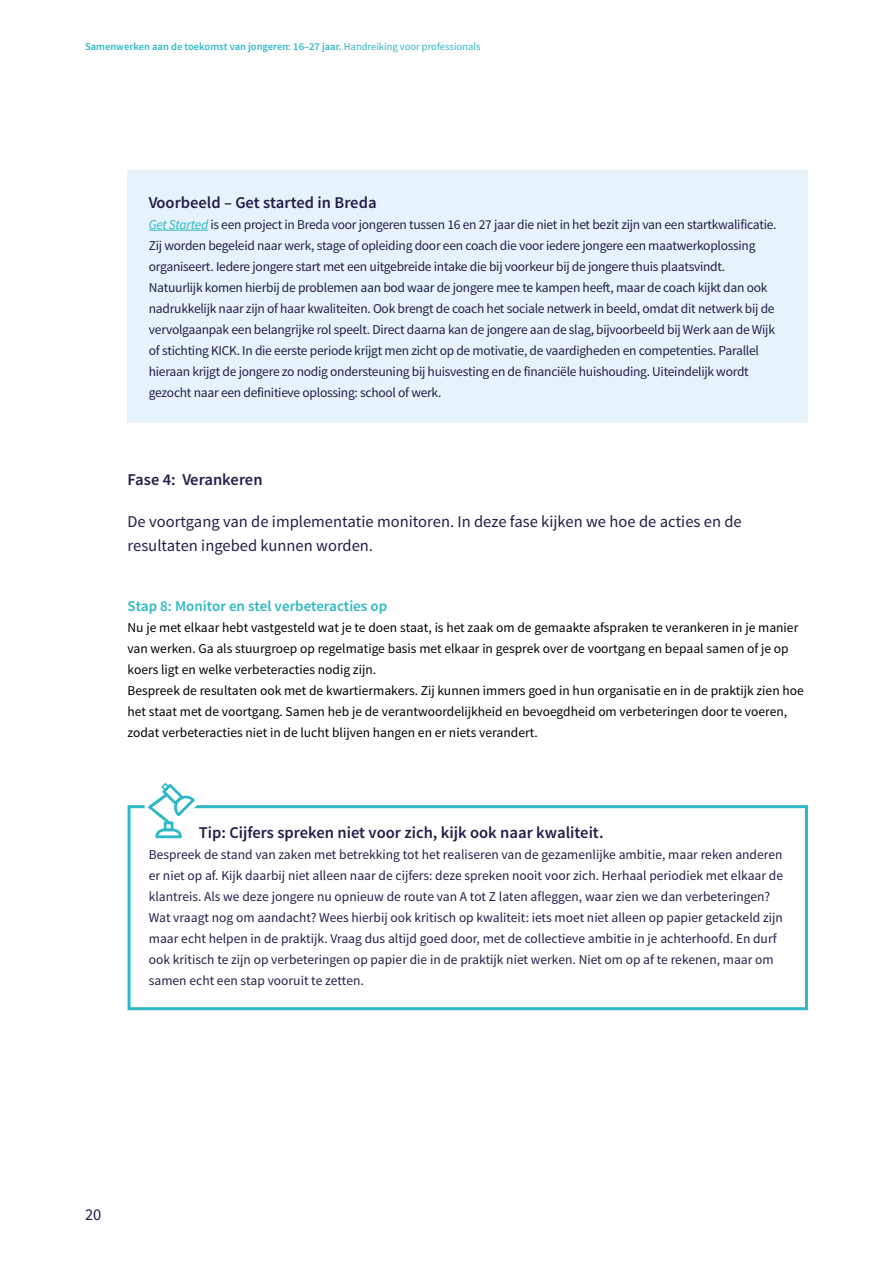
<style>
.page{position:relative;width:893px;height:1263px;background:#fff}
.page>*{position:absolute;margin:0;border:0;box-sizing:border-box;transform-origin:0 0}
.t1{font:16.5px/24px "Source Sans Pro";color:#231d4a}
.t2{font:600 16.5px "Source Sans Pro";color:#231d4a}
.t3{font:600 15px "Source Sans Pro";color:#2db8c5}
.t4{font:13.5px/21px "Source Sans Pro";letter-spacing:-.02em;color:#231d4a}
.t5{font:13.5px/21px "Source Sans Pro";color:#231d4a}
.t6{font:13.5px/21px "Source Sans Pro";color:#000}
.t7{font:600 10.5px "Source Sans Pro";color:#2db8c5}
.s1{font-weight:400}
.s2{font-style:italic;color:#2db8c5}
</style>
<div class="page">
<div style="left:128px;top:170px;width:680px;height:252px;background:#e6f3fc"></div>
<hr style="left:149px;top:230px;width:59px;height:1px;background:#2db8c5">
<div style="left:128px;top:805px;width:680px;height:205px;border:3px solid #2db8c5"></div>
<svg style="left:142px;top:783px;width:60px;height:56px"></svg>
<p class="t7" style="left:85px;top:40px;width:397px">Samenwerken aan de toekomst van jongeren: 16–27 jaar. <span class="s1">Handreiking voor professionals</span></p>
<p class="t2" style="left:149px;top:192px;width:229px">Voorbeeld – Get started in Breda</p>
<p class="t4" style="left:149px;top:214px;width:629px"><span class="s2">Get Started</span> is een project in Breda voor jongeren tussen 16 en 27 jaar die niet in het bezit zijn van een startkwalificatie.<br>Zij worden begeleid naar werk, stage of opleiding door een coach die voor iedere jongere een maatwerkoplossing organiseert. Iedere jongere start met een uitgebreide intake die bij voorkeur bij de jongere thuis plaatsvindt.<br>Natuurlijk komen hierbij de problemen aan bod waar de jongere mee te kampen heeft, maar de coach kijkt dan ook nadrukkelijk naar zijn of haar kwaliteiten. Ook brengt de coach het sociale netwerk in beeld, omdat dit netwerk bij de vervolgaanpak een belangrijke rol speelt. Direct daarna kan de jongere aan de slag, bijvoorbeeld bij Werk aan de Wijk of stichting KICK. In die eerste periode krijgt men zicht op de motivatie, de vaardigheden en competenties. Parallel hieraan krijgt de jongere zo nodig ondersteuning bij huisvesting en de financiële huishouding. Uiteindelijk wordt gezocht naar een definitieve oplossing: school of werk.</p>
<p class="t2" style="left:128px;top:469px;width:137px">Fase 4: Verankeren</p>
<p class="t1" style="left:128px;top:510px;width:616px">De voortgang van de implementatie monitoren. In deze fase kijken we hoe de acties en de resultaten ingebed kunnen worden.</p>
<p class="t3" style="left:128px;top:597px;width:261px">Stap 8: Monitor en stel verbeteracties op</p>
<p class="t6" style="left:128px;top:617px;width:678px">Nu je met elkaar hebt vastgesteld wat je te doen staat, is het zaak om de gemaakte afspraken te verankeren in je manier van werken. Ga als stuurgroep op regelmatige basis met elkaar in gesprek over de voortgang en bepaal samen of je op koers ligt en welke verbeteracties nodig zijn.<br>Bespreek de resultaten ook met de kwartiermakers. Zij kunnen immers goed in hun organisatie en in de praktijk zien hoe het staat met de voortgang. Samen heb je de verantwoordelijkheid en bevoegdheid om verbeteringen door te voeren, zodat verbeteracties niet in de lucht blijven hangen en er niets verandert.</p>
<p class="t2" style="left:199px;top:822px;width:406px">Tip: Cijfers spreken niet voor zich, kijk ook naar kwaliteit.</p>
<p class="t5" style="left:149px;top:845px;width:636px">Bespreek de stand van zaken met betrekking tot het realiseren van de gezamenlijke ambitie, maar reken anderen er niet op af. Kijk daarbij niet alleen naar de cijfers: deze spreken nooit voor zich. Herhaal periodiek met elkaar de klantreis. Als we deze jongere nu opnieuw de route van A tot Z laten afleggen, waar zien we dan verbeteringen?<br>Wat vraagt nog om aandacht? Wees hierbij ook kritisch op kwaliteit: iets moet niet alleen op papier getackeld zijn maar echt helpen in de praktijk. Vraag dus altijd goed door, met de collectieve ambitie in je achterhoofd. En durf ook kritisch te zijn op verbeteringen op papier die in de praktijk niet werken. Niet om op af te rekenen, maar om samen echt een stap vooruit te zetten.</p>
<p class="t1" style="left:85px;top:1203px;width:18px">20</p>
</div>
